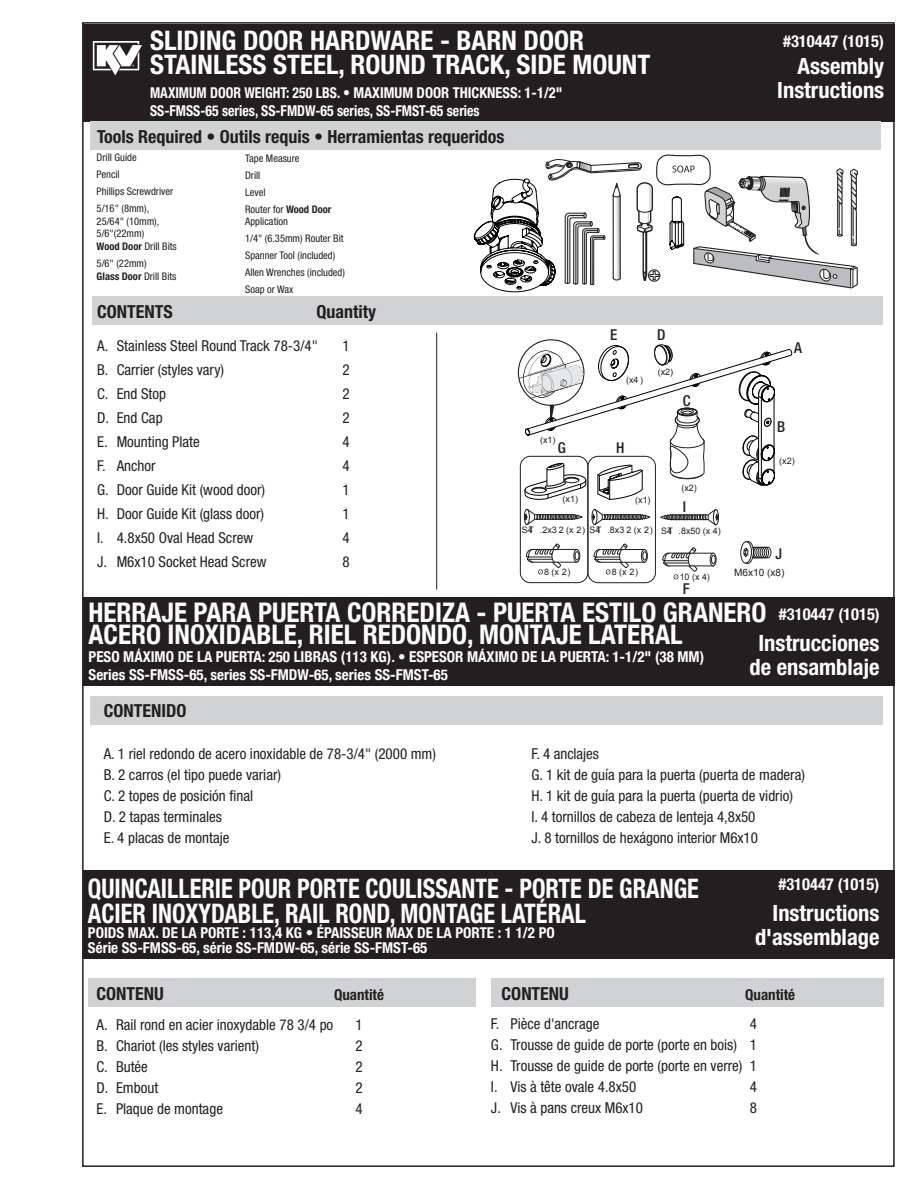
<style>
.page{position:relative;width:918px;height:1188px;background:#fff}
.page>*{position:absolute;margin:0;border:0;box-sizing:border-box;transform-origin:0 0}
.t1{font:700 condensed 27px/22.5px "Helvetica Neue";color:#fff}
.t2{font:700 condensed 27px/25.5px "Helvetica Neue";color:#fff;scale:.9 1}
.t3{font:700 condensed 27px "Helvetica Neue";color:#fff}
.t4{font:700 condensed 22.5px/24px "Helvetica Neue";color:#fff;text-align:right}
.t5{font:700 condensed 18px "Helvetica Neue";color:#231f20}
.t6{font:700 condensed 16.5px "Helvetica Neue";color:#fff}
.t7{font:condensed 15px/21px "Helvetica Neue";color:#231f20}
.t8{font:700 condensed 15px/18px "Helvetica Neue";color:#fff}
.t9{font:700 condensed 15px/18px "Helvetica Neue";color:#fff;scale:.92 1}
.t10{font:700 condensed 15px/15px "Helvetica Neue";color:#fff}
.t11{font:700 condensed 15px "Helvetica Neue";color:#231f20}
.t12{font:500 condensed 15px "Helvetica Neue";color:#231f20}
.t13{font:condensed 10.5px/17px "Helvetica Neue";color:#231f20}
.t14{font:10.05px "Arial";color:#231f20}
.t15{font:9px "Arial";color:#231f20}
.s1{font-weight:700}
</style>
<div class="page">
<div style="left:83px;top:24px;width:811px;height:98px;background:#231f20"></div>
<div style="left:91px;top:122px;width:790px;height:28px;background:#d1d2d4"></div>
<div style="left:92px;top:297px;width:790px;height:28px;background:#d1d2d4"></div>
<img style="left:92px;top:42px;width:50px;height:34px">
<hr style="left:436px;top:333px;width:1px;height:257px;background:#231f20">
<div style="left:83px;top:597px;width:811px;height:89px;background:#231f20"></div>
<div style="left:83px;top:870px;width:811px;height:89px;background:#231f20"></div>
<div style="left:88px;top:979px;width:388px;height:28px;background:#d1d2d4"></div>
<div style="left:491px;top:979px;width:392px;height:28px;background:#d1d2d4"></div>
<div style="left:90px;top:697px;width:792px;height:28px;background:#d1d2d4"></div>
<div style="left:520px;top:456px;width:68px;height:127px;border:1px solid #231f20;border-radius:10px"></div>
<svg style="left:524px;top:509px;width:59px;height:16px"></svg>
<svg style="left:526px;top:544px;width:55px;height:30px"></svg>
<svg style="left:740px;top:541px;width:32px;height:23px"></svg>
<div style="left:588px;top:456px;width:68px;height:127px;border:1px solid #231f20;border-radius:10px"></div>
<svg style="left:591px;top:509px;width:60px;height:16px"></svg>
<svg style="left:593px;top:544px;width:55px;height:30px"></svg>
<svg style="left:517px;top:339px;width:275px;height:161px"></svg>
<svg style="left:660px;top:509px;width:59px;height:17px"></svg>
<svg style="left:662px;top:547px;width:55px;height:32px"></svg>
<svg style="left:474px;top:154px;width:384px;height:138px"></svg>
<h1 class="t3" style="left:150px;top:24px;width:436px">SLIDING DOOR HARDWARE - BARN DOOR</h1>
<p class="t6" style="left:783px;top:31px;width:102px">#310447 (1015)</p>
<h1 class="t3" style="left:150px;top:48px;width:502px">STAINLESS STEEL, ROUND TRACK, SIDE MOUNT</h1>
<p class="t9" style="left:150px;top:84px;width:450px">MAXIMUM DOOR WEIGHT: 250 LBS. • MAXIMUM DOOR THICKNESS: 1-1/2"<br>SS-FMSS-65 series, SS-FMDW-65 series, SS-FMST-65 series</p>
<h2 class="t4" style="left:777px;top:54px;width:108px">Assembly<br>Instructions</h2>
<p class="t5" style="left:97px;top:125px;width:409px">Tools Required • Outils requis • Herramientas requeridos</p>
<p class="t13" style="left:97px;top:149px;width:78px">Drill Guide<br>Pencil<br>Phillips Screwdriver<br>5/16" (8mm),</p>
<p class="t13" style="left:97px;top:215px;width:82px;line-height:12.6px">25/64" (10mm),<br>5/6"(22mm)<br><span class="s1">Wood Door</span> Drill Bits</p>
<p class="t13" style="left:97px;top:257px;width:81px;line-height:12.6px">5/6" (22mm)<br><span class="s1">Glass Door</span> Drill Bits</p>
<p class="t13" style="left:245px;top:150px;width:88px">Tape Measure<br>Drill<br>Level<br>Router for <span class="s1">Wood Door</span></p>
<p class="t13" style="left:245px;top:213px;width:101px">Application<br>1/4" (6.35mm) Router Bit<br>Spanner Tool (included)<br>Allen Wrenches (included)<br>Soap or Wax</p>
<p class="t5" style="left:97px;top:301px;width:77px">CONTENTS</p>
<p class="t5" style="left:316px;top:301px;width:61px">Quantity</p>
<p class="t7" style="left:97px;top:335px;width:222px">A. Stainless Steel Round Track 78-3/4"</p>
<p class="t7" style="left:343px;top:335px;width:9px">1</p>
<p class="t7" style="left:97px;top:359px;width:128px">B. Carrier (styles vary)</p>
<p class="t7" style="left:343px;top:359px;width:9px">2</p>
<p class="t7" style="left:97px;top:383px;width:70px">C. End Stop</p>
<p class="t7" style="left:343px;top:383px;width:9px">2</p>
<p class="t7" style="left:97px;top:407px;width:67px">D. End Cap</p>
<p class="t7" style="left:343px;top:407px;width:9px">2</p>
<p class="t7" style="left:97px;top:431px;width:104px">E. Mounting Plate</p>
<p class="t7" style="left:343px;top:431px;width:9px">4</p>
<p class="t7" style="left:97px;top:455px;width:60px">F. Anchor</p>
<p class="t7" style="left:343px;top:455px;width:9px">4</p>
<p class="t7" style="left:97px;top:479px;width:170px">G. Door Guide Kit (wood door)</p>
<p class="t7" style="left:343px;top:479px;width:9px">1</p>
<p class="t7" style="left:97px;top:503px;width:168px">H. Door Guide Kit (glass door)</p>
<p class="t7" style="left:343px;top:503px;width:9px">1</p>
<p class="t7" style="left:97px;top:527px;width:157px">I. 4.8x50 Oval Head Screw</p>
<p class="t7" style="left:343px;top:527px;width:9px">4</p>
<p class="t7" style="left:97px;top:551px;width:171px">J. M6x10 Socket Head Screw</p>
<p class="t7" style="left:343px;top:551px;width:9px">8</p>
<p class="t12" style="left:610px;top:326px;width:9px">E</p>
<p class="t12" style="left:657px;top:326px;width:10px">D</p>
<p class="t15" style="left:626px;top:373px;width:18px">(x4 )</p>
<p class="t15" style="left:658px;top:366px;width:17px">(x2)</p>
<p class="t12" style="left:683px;top:392px;width:9px">C</p>
<p class="t15" style="left:540px;top:434px;width:17px">(x1)</p>
<p class="t12" style="left:558px;top:439px;width:10px">G</p>
<p class="t12" style="left:616px;top:439px;width:10px">H</p>
<p class="t15" style="left:563px;top:493px;width:17px">(x1)</p>
<p class="t15" style="left:635px;top:494px;width:17px">(x1)</p>
<p class="t15" style="left:682px;top:482px;width:17px">(x2)</p>
<p class="t12" style="left:683px;top:498px;width:5px">I</p>
<p class="t12" style="left:794px;top:339px;width:9px">A</p>
<p class="t12" style="left:777px;top:418px;width:10px">B</p>
<p class="t15" style="left:779px;top:455px;width:17px">(x2)</p>
<p class="t15" style="left:522px;top:524px;width:65px">S4T .2x3 2 (x 2)</p>
<p class="t15" style="left:544px;top:566px;width:28px">8 (x 2)</p>
<p class="t14" style="left:734px;top:566px;width:52px">M6x10 (x8)</p>
<p class="t15" style="left:590px;top:524px;width:65px">S4T .8x3 2 (x 2)</p>
<p class="t15" style="left:612px;top:566px;width:28px">8 (x 2)</p>
<p class="t15" style="left:661px;top:525px;width:61px">S4T .8x50 (x 4)</p>
<p class="t15" style="left:680px;top:571px;width:32px">10 (x 4)</p>
<p class="t12" style="left:776px;top:544px;width:8px">J</p>
<p class="t12" style="left:683px;top:580px;width:8px">F</p>
<h1 class="t1" style="left:89px;top:601px;width:679px">HERRAJE PARA PUERTA CORREDIZA - PUERTA ESTILO GRANERO<br>ACERO INOXIDABLE, RIEL REDONDO, MONTAJE LATERAL</h1>
<p class="t8" style="left:89px;top:648px;width:617px">PESO MÁXIMO DE LA PUERTA: 250 LIBRAS (113 KG). • ESPESOR MÁXIMO DE LA PUERTA: 1-1/2" (38 MM)<br>Series SS-FMSS-65, series SS-FMDW-65, series SS-FMST-65</p>
<p class="t6" style="left:779px;top:604px;width:102px">#310447 (1015)</p>
<h2 class="t4" style="left:750px;top:631px;width:131px;text-align:center">Instrucciones de ensamblaje</h2>
<p class="t5" style="left:104px;top:700px;width:84px">CONTENIDO</p>
<p class="t7" style="left:104px;top:743px;width:334px">A. 1 riel redondo de acero inoxidable de 78-3/4" (2000 mm)<br>B. 2 carros (el tipo puede variar)<br>C. 2 topes de posición final<br>D. 2 tapas terminales<br>E. 4 placas de montaje</p>
<p class="t7" style="left:531px;top:743px;width:275px">F. 4 anclajes<br>G. 1 kit de guía para la puerta (puerta de madera)<br>H. 1 kit de guía para la puerta (puerta de vidrio)<br>I. 4 tornillos de cabeza de lenteja 4,8x50<br>J. 8 tornillos de hexágono interior M6x10</p>
<h1 class="t2" style="left:88px;top:875px;width:680px">QUINCAILLERIE POUR PORTE COULISSANTE - PORTE DE GRANGE<br>ACIER INOXYDABLE, RAIL ROND, MONTAGE LATÉRAL</h1>
<p class="t10" style="left:88px;top:925px;width:468px">POIDS MAX. DE LA PORTE : 113,4 KG • ÉPAISSEUR MAX DE LA PORTE : 1 1/2 PO<br>Série SS-FMSS-65, série SS-FMDW-65, série SS-FMST-65</p>
<p class="t6" style="left:778px;top:874px;width:102px">#310447 (1015)</p>
<h2 class="t4" style="left:755px;top:901px;width:126px">Instructions d'assemblage</h2>
<p class="t5" style="left:97px;top:983px;width:69px">CONTENU</p>
<p class="t11" style="left:334px;top:986px;width:51px">Quantité</p>
<p class="t7" style="left:97px;top:1014px;width:238px">A. Rail rond en acier inoxydable 78 3/4 po</p>
<p class="t7" style="left:355px;top:1014px;width:9px">1</p>
<p class="t7" style="left:97px;top:1035px;width:164px">B. Chariot (les styles varient)</p>
<p class="t7" style="left:355px;top:1035px;width:9px">2</p>
<p class="t7" style="left:97px;top:1056px;width:53px">C. Butée</p>
<p class="t7" style="left:355px;top:1056px;width:9px">2</p>
<p class="t7" style="left:97px;top:1077px;width:63px">D. Embout</p>
<p class="t7" style="left:355px;top:1077px;width:9px">2</p>
<p class="t7" style="left:97px;top:1098px;width:128px">E. Plaque de montage</p>
<p class="t7" style="left:355px;top:1098px;width:9px">4</p>
<p class="t5" style="left:502px;top:983px;width:69px">CONTENU</p>
<p class="t11" style="left:745px;top:986px;width:51px">Quantité</p>
<p class="t7" style="left:491px;top:1013px;width:110px">F. Pièce d'ancrage</p>
<p class="t7" style="left:491px;top:1013px;width:268px;text-align:justify;text-indent:259px">4<br>G. Trousse de guide de porte (porte en bois) 1<br>H. Trousse de guide de porte (porte en verre) 1<br>I. Vis à tête ovale 4.8x50</p>
<p class="t7" style="left:750px;top:1076px;width:9px">4</p>
<p class="t7" style="left:491px;top:1097px;width:154px">J. Vis à pans creux M6x10</p>
<p class="t7" style="left:750px;top:1097px;width:9px">8</p>
</div>
